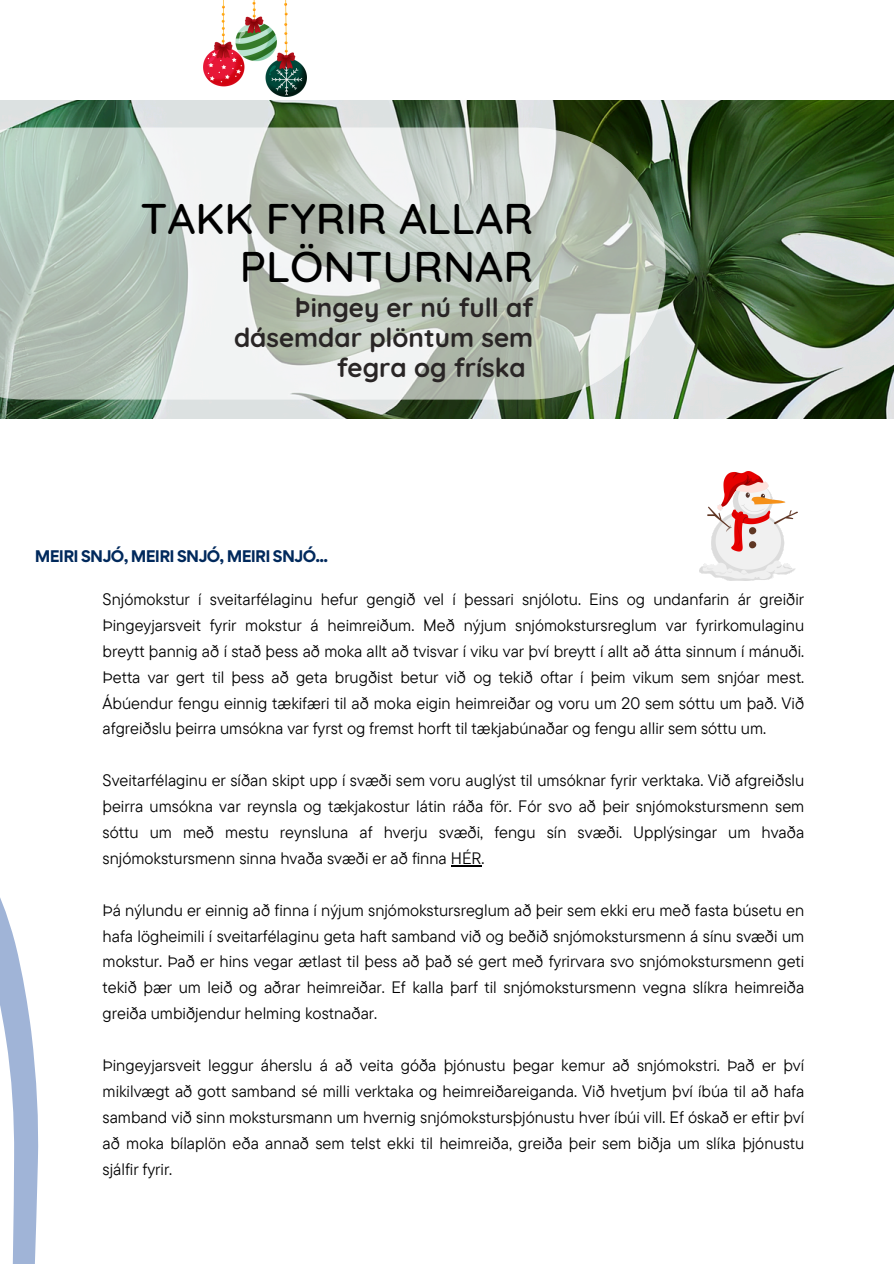
<style>
.page{position:relative;width:894px;height:1264px;background:#fff}
.page>*{position:absolute;margin:0;border:0;box-sizing:border-box;transform-origin:0 0}
.t1{font:500 43.8px/48.3px "Quicksand";color:#000;text-align:right}
.t2{font:700 26.1px/30.3px "Quicksand";color:#292525;text-align:right}
.t3{font:16.5px/25.8px "TT Commons Pro";color:#000;text-align:justify}
.t4{font:700 15px "Gordita";letter-spacing:-.05em;color:#00295c}
</style>
<div class="page">
<img style="left:0;top:100px;width:893px;height:319px">
<svg style="left:0;top:127px;width:665px;height:273px"></svg>
<svg style="left:0;top:897px;width:39px;height:366px;fill:#a0b4d7"></svg>
<img style="left:203px;top:0;width:103px;height:97px">
<img style="left:699px;top:471px;width:98px;height:109px">
<hr style="left:450px;top:865px;width:31px;height:1px;background:#000">
<p class="t1" style="left:140px;top:193px;width:394px">TAKK FYRIR ALLAR<br>PLÖNTURNAR</p>
<p class="t2" style="left:234px;top:292px;width:300px">Þingey er nú full af dásemdar plöntum sem fegra og fríska</p>
<p class="t4" style="left:35px;top:546px;width:295px">MEIRI SNJÓ, MEIRI SNJÓ, MEIRI SNJÓ...</p>
<p class="t3" style="left:103px;top:586px;width:703px">Snjómokstur í sveitarfélaginu hefur gengið vel í þessari snjólotu. Eins og undanfarin ár greiðir Þingeyjarsveit fyrir mokstur á heimreiðum. Með nýjum snjómokstursreglum var fyrirkomulaginu breytt þannig að í stað þess að moka allt að tvisvar í viku var því breytt í allt að átta sinnum í mánuði.<br>Þetta var gert til þess að geta brugðist betur við og tekið oftar í þeim vikum sem snjóar mest.<br>Ábúendur fengu einnig tækifæri til að moka eigin heimreiðar og voru um 20 sem sóttu um það. Við afgreiðslu þeirra umsókna var fyrst og fremst horft til tækjabúnaðar og fengu allir sem sóttu um.</p>
<h1 class="t3" style="left:103px;top:767px;width:703px">Sveitarfélaginu er síðan skipt upp í svæði sem voru auglýst til umsóknar fyrir verktaka. Við afgreiðslu þeirra umsókna var reynsla og tækjakostur látin ráða för. Fór svo að þeir snjómokstursmenn sem sóttu um með mestu reynsluna af hverju svæði, fengu sín svæði. Upplýsingar um hvaða snjómokstursmenn sinna hvaða svæði er að finna HÉR.</h1>
<h2 class="t3" style="left:103px;top:896px;width:703px">Þá nýlundu er einnig að finna í nýjum snjómokstursreglum að þeir sem ekki eru með fasta búsetu en hafa lögheimili í sveitarfélaginu geta haft samband við og beðið snjómokstursmenn á sínu svæði um mokstur. Það er hins vegar ætlast til þess að það sé gert með fyrirvara svo snjómokstursmenn geti tekið þær um leið og aðrar heimreiðar. Ef kalla þarf til snjómokstursmenn vegna slíkra heimreiða greiða umbiðjendur helming kostnaðar.</h2>
<h3 class="t3" style="left:103px;top:1051px;width:703px">Þingeyjarsveit leggur áherslu á að veita góða þjónustu þegar kemur að snjómokstri. Það er því mikilvægt að gott samband sé milli verktaka og heimreiðareiganda. Við hvetjum því íbúa til að hafa samband við sinn mokstursmann um hvernig snjómokstursþjónustu hver íbúi vill. Ef óskað er eftir því að moka bílaplön eða annað sem telst ekki til heimreiða, greiða þeir sem biðja um slíka þjónustu sjálfir fyrir.</h3>
</div>
